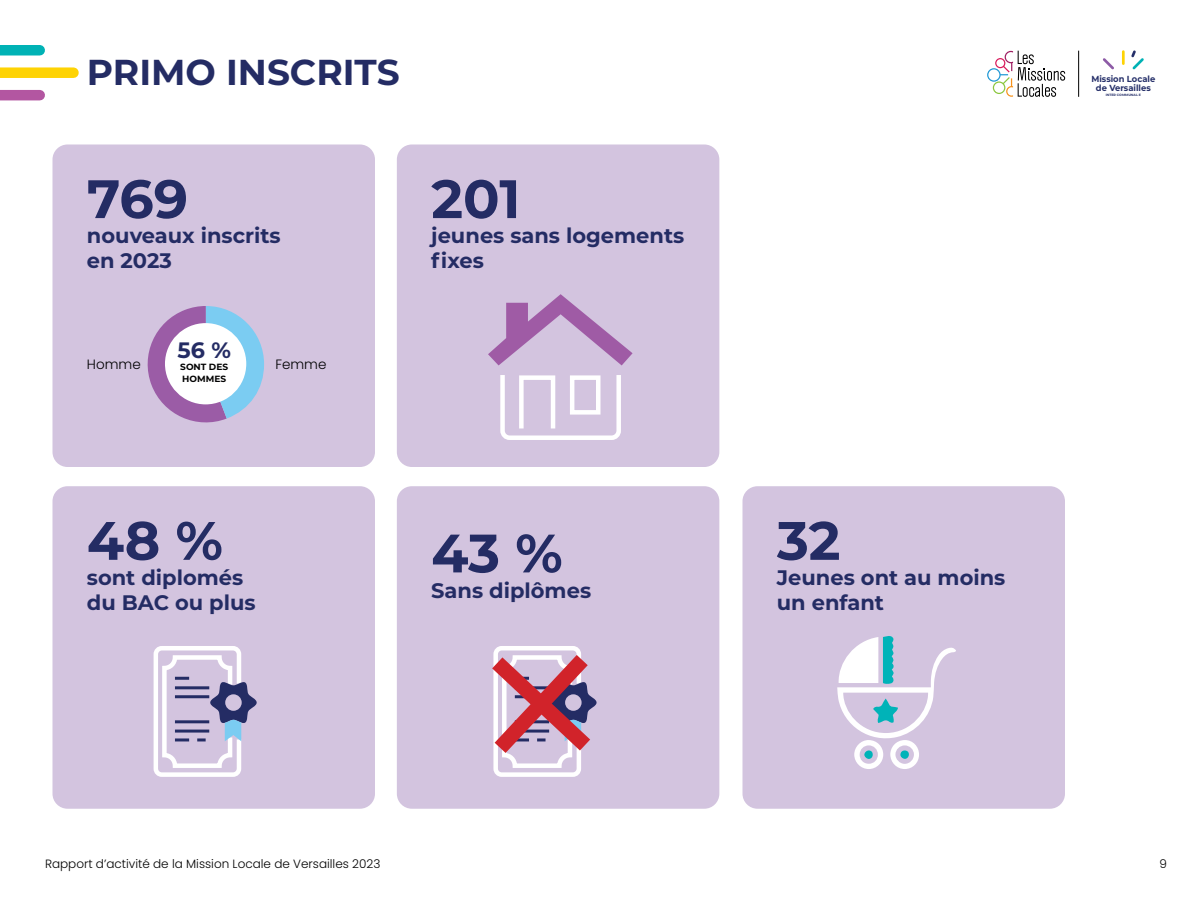
<style>
.page{position:relative;width:1200px;height:900px;background:#fff}
.page>*{position:absolute;margin:0;border:0;box-sizing:border-box;transform-origin:0 0}
.t1{font:700 54px "Montserrat";letter-spacing:-.005em;color:#242c64}
.t2{font:700 36px "Montserrat";color:#242c64}
.t3{font:700 22.35px "Montserrat";color:#242c64}
.t4{font:700 21px/25.2px "Montserrat";color:#242c64}
.t5{font:300 13.5px "Poppins";color:#000001}
.t6{font:300 12px "Poppins";color:#000001}
.t7{font:700 9px/12px "Montserrat";color:#000001}
.t8{font:700 8.85px/8.9px "Montserrat";color:#252f69;text-align:center;scale:.95 1}
.t9{font:700 3.3px "Montserrat";color:#252f69}
</style>
<div class="page">
<div style="left:0;top:67px;width:74px;height:11px;background:#fed304"></div>
<div style="left:0;top:45px;width:40px;height:11px;background:#00b2b5"></div>
<div style="left:0;top:90px;width:40px;height:10px;background:#b356a1"></div>
<hr style="left:1078px;top:51px;width:1px;height:46px;background:#000001">
<svg style="left:987px;top:51px;width:78px;height:46px"></svg>
<svg style="left:1103px;top:50px;width:41px;height:20px"></svg>
<div style="left:52px;top:144px;width:323px;height:323px;background:#d3c4df;border-radius:15px"></div>
<div style="left:397px;top:144px;width:322px;height:323px;background:#d3c4df;border-radius:15px"></div>
<div style="left:52px;top:486px;width:323px;height:323px;background:#d3c4df;border-radius:15px"></div>
<div style="left:397px;top:486px;width:322px;height:323px;background:#d3c4df;border-radius:15px"></div>
<div style="left:742px;top:486px;width:323px;height:323px;background:#d3c4df;border-radius:15px"></div>
<svg style="left:147px;top:306px;width:117px;height:117px"></svg>
<div style="left:165px;top:323px;width:81px;height:81px;background:#fff;border-radius:50%"></div>
<svg style="left:837px;top:636px;width:119px;height:133px"></svg>
<div style="left:864px;top:750px;width:9px;height:9px;background:#00b3b8;border-radius:50%"></div>
<div style="left:900px;top:750px;width:9px;height:9px;background:#00b3b8;border-radius:50%"></div>
<svg style="left:153px;top:646px;width:104px;height:131px"></svg>
<svg style="left:492px;top:646px;width:105px;height:131px"></svg>
<svg style="left:500px;top:375px;width:121px;height:65px"></svg>
<svg style="left:488px;top:294px;width:145px;height:71px"></svg>
<h2 class="t2" style="left:87px;top:47px;width:314px">PRIMO INSCRITS</h2>
<h1 class="t1" style="left:87px;top:160px;width:103px">769</h1>
<p class="t4" style="left:87px;top:222px;width:195px">nouveaux inscrits en 2023</p>
<p class="t3" style="left:178px;top:334px;width:55px">56 %</p>
<p class="t7" style="left:180px;top:360px;width:49px">SONT DES<br>HOMMES</p>
<p class="t5" style="left:87px;top:356px;width:55px">Homme</p>
<p class="t5" style="left:275px;top:356px;width:53px">Femme</p>
<h1 class="t1" style="left:431px;top:160px;width:91px">201</h1>
<p class="t4" style="left:431px;top:222px;width:255px">jeunes sans logements fixes</p>
<h1 class="t1" style="left:87px;top:502px;width:138px">48 %</h1>
<p class="t4" style="left:87px;top:564px;width:170px">sont diplomés du BAC ou plus</p>
<h1 class="t1" style="left:431px;top:514px;width:133px">43 %</h1>
<p class="t4" style="left:431px;top:577px;width:161px">Sans diplômes</p>
<p class="t8" style="left:1091px;top:74px;width:69px">Mission Locale de Versailles</p>
<p class="t9" style="left:1106px;top:93px;width:37px">INTER COMMUNAL E</p>
<h1 class="t1" style="left:777px;top:502px;width:65px">32</h1>
<p class="t4" style="left:777px;top:564px;width:230px">Jeunes ont au moins un enfant</p>
<p class="t6" style="left:45px;top:856px;width:337px">Rapport d’activité de la Mission Locale de Versailles 2023</p>
<p class="t6" style="left:1160px;top:856px;width:9px">9</p>
</div>
